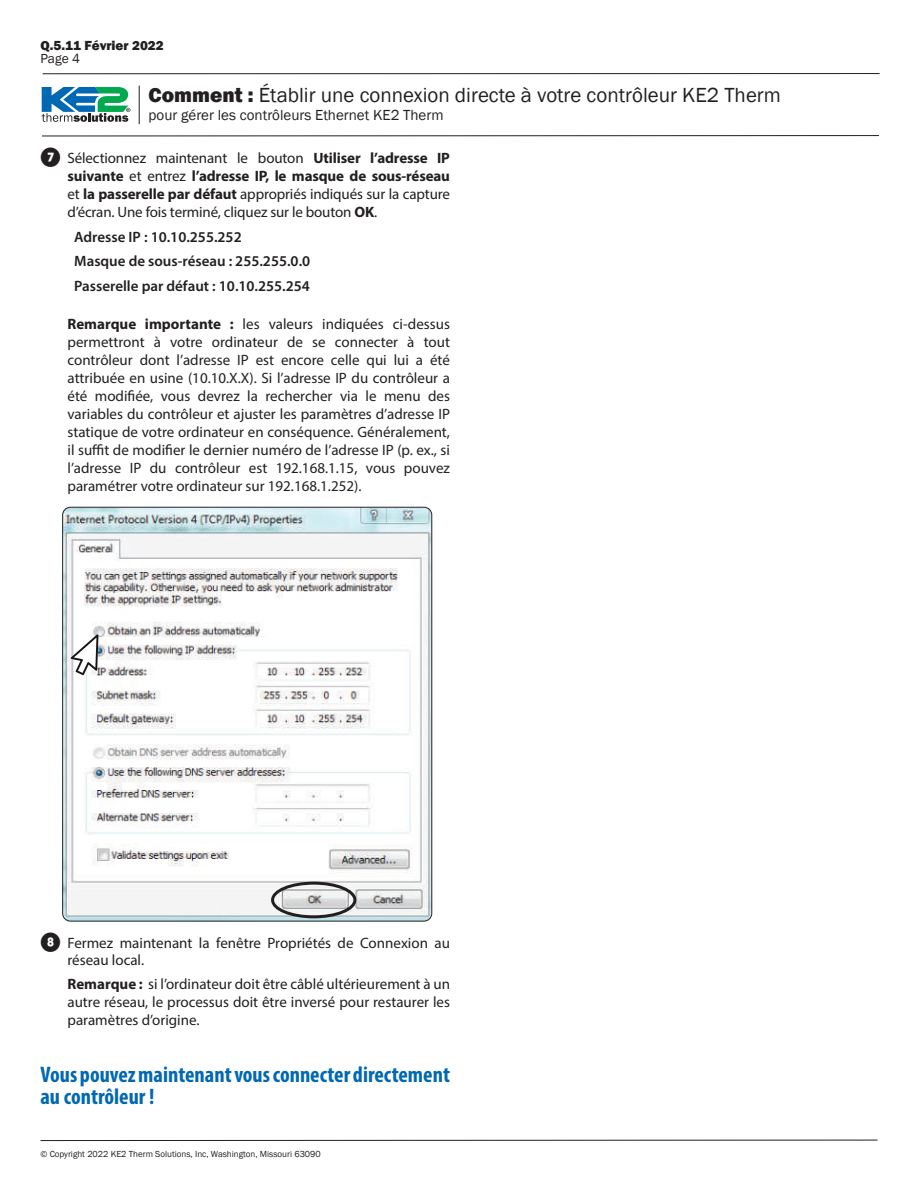
<style>
.page{position:relative;width:918px;height:1188px;background:#fff}
.page>*{position:absolute;margin:0;border:0;box-sizing:border-box;transform-origin:0 0}
.t1{font:700 condensed 22.5px/22.5px "Myriad Pro";color:#0168b3}
.t2{font:21px "Franklin Gothic";color:#231f20}
.t3{font:15px/18px "Myriad Pro";color:#231f20;text-align:justify}
.t4{font:600 15px/24.8px "Myriad Pro";color:#231f20}
.t5{font:15px "Franklin Gothic";color:#231f20}
.t6{font:800 13.5px "Franklin Gothic";color:#231f20}
.t7{font:13.5px "Franklin Gothic";color:#231f20}
.t8{font:9px "Franklin Gothic";color:#231f20}
.s1{font-weight:800}
.s2{font-family:"Lato";font-weight:800;font-size:18px}
.s3{font-weight:700}
</style>
<div class="page">
<hr style="left:43px;top:73px;width:837px;height:1px;background:#231f20">
<hr style="left:42px;top:135px;width:837px;height:1px;background:#231f20">
<hr style="left:139px;top:86px;width:1px;height:38px;background:#231f20">
<svg style="left:42px;top:87px;width:88px;height:35px"></svg>
<svg style="left:40px;top:1140px;width:838px;height:1px"></svg>
<img style="left:63px;top:507px;width:369px;height:414px">
<div style="left:62px;top:507px;width:370px;height:414px;border:1px solid #231f20;border-radius:8px"></div>
<div style="left:271px;top:882px;width:85px;height:36px;border:3px solid #231f20;border-radius:50%"></div>
<svg style="left:71px;top:634px;width:27px;height:42px"></svg>
<p class="t6" style="left:40px;top:37px;width:125px">Q.5.11 Février 2022</p>
<p class="t7" style="left:40px;top:51px;width:41px">Page 4</p>
<h2 class="t2" style="left:149px;top:82px;width:634px"><span class="s1">Comment :</span> Établir une connexion directe à votre contrôleur KE2 Therm</h2>
<p class="t5" style="left:149px;top:106px;width:297px">pour gérer les contrôleurs Ethernet KE2 Therm</p>
<p class="t3" style="left:68px;top:149px;width:384px;text-indent:-27px"><span class="s2">❼</span> Sélectionnez maintenant le bouton <span class="s3">Utiliser l’adresse IP suivante</span> et entrez <span class="s3">l’adresse IP, le masque de sous-réseau </span>et <span class="s3">la passerelle par défaut</span> appropriés indiqués sur la capture d’écran. Une fois terminé, cliquez sur le bouton <span class="s3">OK</span>.</p>
<p class="t4" style="left:74px;top:224px;width:238px">Adresse IP : 10.10.255.252<br>Masque de sous-réseau : 255.255.0.0<br>Passerelle par défaut : 10.10.255.254</p>
<p class="t3" style="left:68px;top:315px;width:384px"><span class="s3">Remarque importante :</span> les valeurs indiquées ci-dessus permettront à votre ordinateur de se connecter à tout contrôleur dont l’adresse IP est encore celle qui lui a été attribuée en usine (10.10.X.X). Si l’adresse IP du contrôleur a été modifiée, vous devrez la rechercher via le menu des variables du contrôleur et ajuster les paramètres d’adresse IP statique de votre ordinateur en conséquence. Généralement, il suffit de modifier le dernier numéro de l’adresse IP (p. ex., si l’adresse IP du contrôleur est 192.168.1.15, vous pouvez paramétrer votre ordinateur sur 192.168.1.252).</p>
<p class="t3" style="left:68px;top:935px;width:384px;line-height:16.5px;text-indent:-27px"><span class="s2">❽</span> Fermez maintenant la fenêtre Propriétés de Connexion au réseau local.</p>
<p class="t3" style="left:68px;top:975px;width:384px"><span class="s3">Remarque :</span> si l’ordinateur doit être câblé ultérieurement à un autre réseau, le processus doit être inversé pour restaurer les paramètres d’origine.</p>
<h1 class="t1" style="left:40px;top:1063px;width:411px">Vous pouvez maintenant vous connecter directement au contrôleur !</h1>
<p class="t8" style="left:40px;top:1149px;width:282px">© Copyright 2022 KE2 Therm Solutions, Inc, Washington, Missouri 63090</p>
</div>
